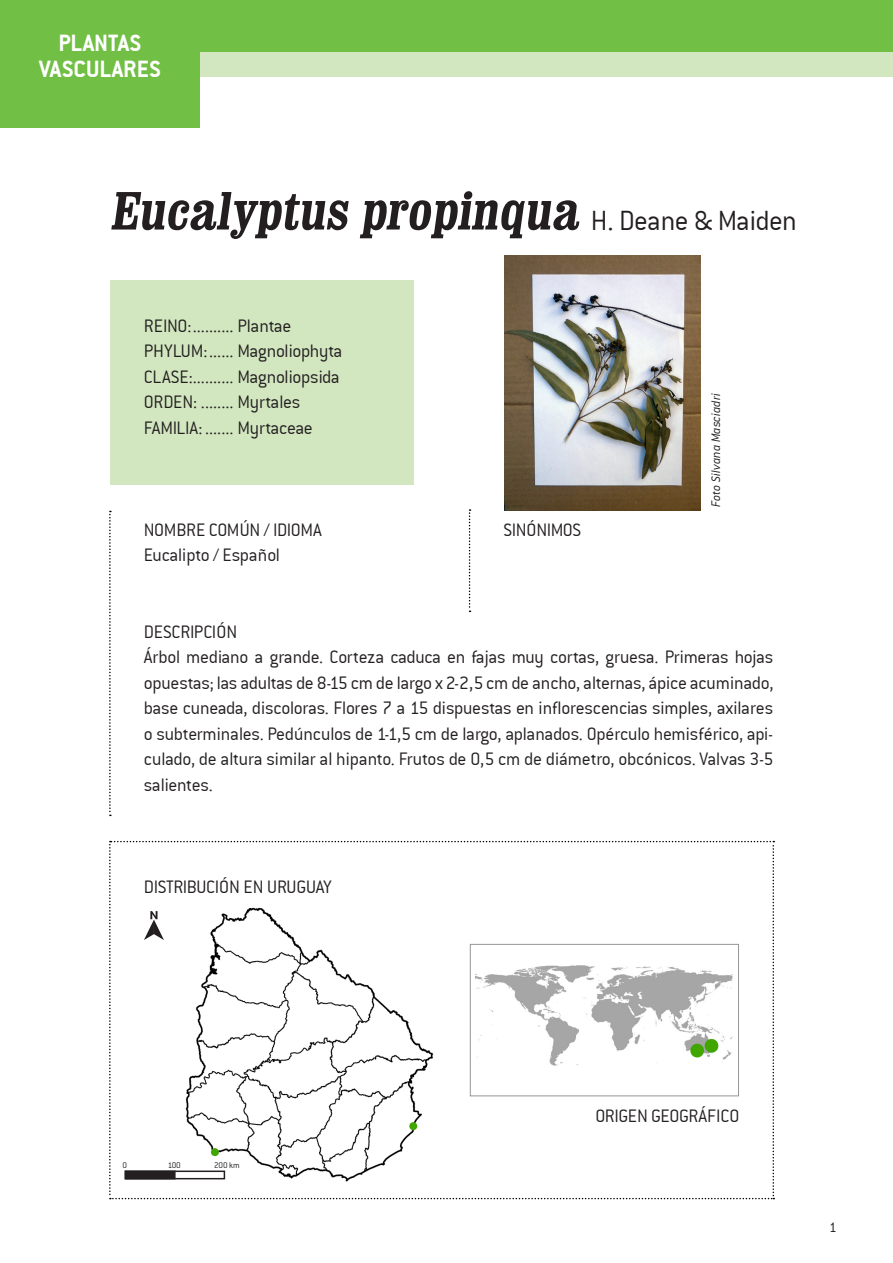
<style>
.page{position:relative;width:893px;height:1263px;background:#fff}
.page>*{position:absolute;margin:0;border:0;box-sizing:border-box;transform-origin:0 0}
.t1{font:700 condensed 54px "Clarendon";color:#231f20}
.t2{font:25.5px "Conduit ITCTT Bold";color:#fff}
.texto_justificado_co{font:19.5px/25.5px "Conduit ITCTT Light";letter-spacing:-.01em;color:#231f20;text-align:justify}
.texto_sobre_fondo_de{font:19.5px "Conduit ITCTT Light";letter-spacing:-.015em;color:#231f20}
.texto_comun_13_17{font:19.5px "Conduit ITCTT Light";letter-spacing:-.015em;color:#231f20}
.t3{font:15px "Conduit ITCTT Light";color:#231f20}
.t4{font:italic 13.5px "Conduit ITCTT Light";color:#231f20}
.texto_comun_13_17-2{font:9px "Conduit ITCTT Light";color:#231f20}
.s1{font-family:"Conduit ITCTT Light";font-weight:400;font-stretch:normal;font-size:30px}
</style>
<div class="page">
<div style="left:110px;top:280px;width:304px;height:204px;background:#d2e7c0"></div>
<div style="left:0;top:51px;width:893px;height:26px;background:#d2e7c0"></div>
<div style="left:0;top:0;width:893px;height:51px;background:#71bf44"></div>
<div style="left:0;top:26px;width:200px;height:102px;background:#71bf44"></div>
<svg style="left:109px;top:511px;width:2px;height:305px"></svg>
<svg style="left:469px;top:509px;width:2px;height:103px"></svg>
<svg style="left:109px;top:841px;width:665px;height:358px"></svg>
<div style="left:125px;top:1170px;width:51px;height:9px;background:#231f20;border:2px solid #231f20"></div>
<div style="left:125px;top:1170px;width:100px;height:9px;border:2px solid #231f20"></div>
<img style="left:504px;top:256px;width:197px;height:255px">
<p class="t2" style="left:59px;top:28px;width:84px">PLANTAS</p>
<p class="t2" style="left:39px;top:54px;width:123px">VASCULARES</p>
<p class="t1" style="left:110px;top:177px;width:688px">Eucalyptus propinqua <span class="s1">H . D ea n e &amp; Ma id en</span></p>
<p class="texto_sobre_fondo_de" style="left:144px;top:315px;width:149px">REINO:.......... Plantae</p>
<p class="texto_sobre_fondo_de" style="left:144px;top:340px;width:200px">PHYLUM:...... Magnoliophyta</p>
<p class="texto_sobre_fondo_de" style="left:144px;top:366px;width:197px">CLASE:.......... Magnoliopsida</p>
<p class="texto_sobre_fondo_de" style="left:144px;top:391px;width:158px">ORDEN: ........ Myrtales</p>
<p class="texto_sobre_fondo_de" style="left:144px;top:417px;width:170px">FAMILIA: ....... Myrtaceae</p>
<p class="texto_justificado_co" style="left:144px;top:517px;width:179px">NOMBRE COMÚN / IDIOMA</p>
<p class="texto_justificado_co" style="left:144px;top:542px;width:138px">Eucalipto / Español</p>
<p class="texto_comun_13_17" style="left:504px;top:519px;width:79px">SINÓNIMOS</p>
<p class="t4" style="left:709px;top:507px;width:115px;rotate:-90deg">Foto Silvana Masciadri</p>
<p class="texto_comun_13_17" style="left:144px;top:621px;width:95px">DESCRIPCIÓN</p>
<p class="texto_justificado_co" style="left:144px;top:644px;width:631px">Árbol mediano a grande. Corteza caduca en fajas muy cortas, gruesa. Primeras hojas opuestas; las adultas de 8-15 cm de largo x 2-2,5 cm de ancho, alternas, ápice acuminado, base cuneada, discoloras. Flores 7 a 15 dispuestas en inflorescencias simples, axilares o subterminales. Pedúnculos de 1-1,5 cm de largo, aplanados. Opérculo hemisférico, api&shy;culado, de altura similar al hipanto. Frutos de 0,5 cm de diámetro, obcónicos. Valvas 3-5 salientes.</p>
<p class="texto_comun_13_17" style="left:144px;top:876px;width:190px">DISTRIBUCIÓN EN URUGUAY</p>
<p class="texto_comun_13_17-2" style="left:122px;top:1160px;width:6px">0</p>
<p class="texto_comun_13_17-2" style="left:168px;top:1160px;width:15px">100</p>
<p class="texto_comun_13_17-2" style="left:214px;top:1160px;width:27px">200 km</p>
<p class="texto_comun_13_17" style="left:595px;top:1105px;width:145px">ORIGEN GEOGRÁFICO</p>
<p class="t3" style="left:829px;top:1219px;width:9px">1</p>
</div>
